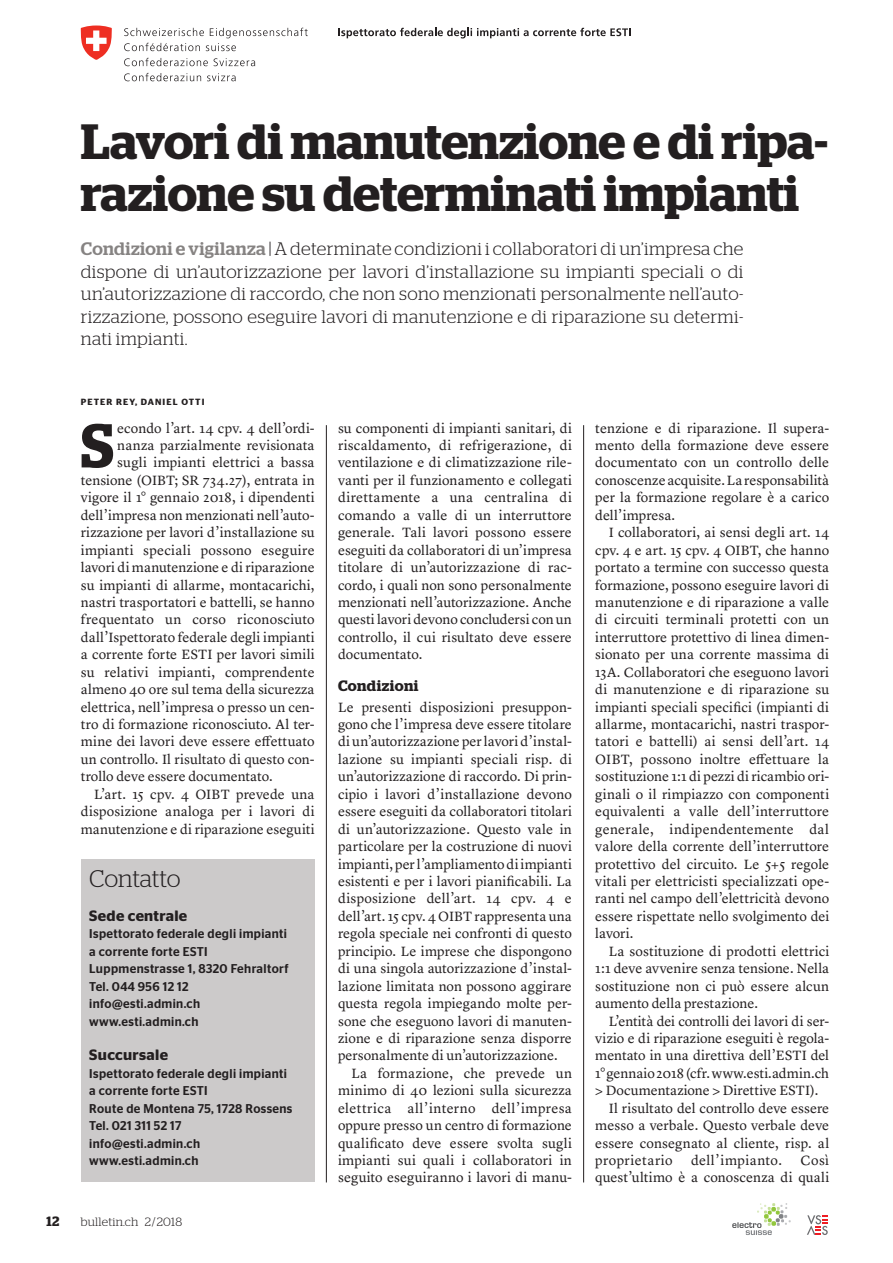
<style>
.page{position:relative;width:893px;height:1263px;background:#fff}
.page>*{position:absolute;margin:0;border:0;box-sizing:border-box;transform-origin:0 0}
.t1{font:600 61.65px "Stag";color:#231f20}
.t2{font:600 49.5px/52.5px "Stag";color:#231f20}
.t3{font:300 24px "Stag";letter-spacing:-.005em;color:#231f20}
.t4{font:300 18px/22.5px "Stag";letter-spacing:.02em;color:#231f20;text-align:justify}
.t5{font:600 15px "Stag Sans";letter-spacing:.02em;color:#231f20}
.t6{font:600 15px "Stag";letter-spacing:.025em;color:#231f20}
.t7{font:13.95px/17.4px "Lyon Text";letter-spacing:.005em;color:#231f20;text-align:justify}
.t8{font:13.95px "Lyon Text";letter-spacing:.025em;color:#231f20}
.t9{font:13.95px "Lyon Text";letter-spacing:.03em;color:#231f20}
.t10{font:600 13.5px "Stag";color:#231f20}
.t11{font:500 12.75px/17.4px "Stag Sans";letter-spacing:.03em;color:#231f20;scale:.95 1}
.t12{font:300 12px "Stag";letter-spacing:.02em;color:#231f20}
.t13{font:600 9px "Stag Sans";letter-spacing:.12em;color:#231f20}
.s1{font-weight:500;color:#868382}
</style>
<div class="page">
<svg style="left:807px;top:1215px;width:21px;height:20px"></svg>
<svg style="left:732px;top:1203px;width:59px;height:32px"></svg>
<svg style="left:338px;top:28px;width:292px;height:10px"></svg>
<svg style="left:124px;top:28px;width:184px;height:23px"></svg>
<svg style="left:124px;top:58px;width:84px;height:8px"></svg>
<svg style="left:214px;top:58px;width:41px;height:8px"></svg>
<svg style="left:124px;top:73px;width:77px;height:8px"></svg>
<svg style="left:207px;top:73px;width:29px;height:8px"></svg>
<svg style="left:80px;top:26px;width:32px;height:34px"></svg>
<hr style="left:326px;top:425px;width:1px;height:757px;background:#231f20">
<hr style="left:583px;top:425px;width:1px;height:757px;background:#231f20">
<div style="left:81px;top:859px;width:234px;height:323px;background:#cccaca"></div>
<h2 class="t2" style="left:81px;top:115px;width:749px">Lavori di manutenzione e di ripa&shy;razione su determinati impianti</h2>
<p class="t4" style="left:81px;top:237px;width:664px"><span class="s1">Condizioni e vigilanza</span> | A determinate condizioni i collaboratori di un’impresa che dispone di un’autorizzazione per lavori d’installazione su impianti speciali o di un’autorizzazione di raccordo, che non sono menzionati personalmente nell’auto&shy;rizzazione, possono eseguire lavori di manutenzione e di riparazione su determi&shy;nati impianti.</p>
<p class="t13" style="left:81px;top:396px;width:125px">PETER REY, DANIEL OTTI</p>
<h1 class="t1" style="left:81px;top:409px;width:35px">S</h1>
<p class="t7" style="left:117px;top:418px;width:199px">econdo l’art. 14 cpv. 4 dell’ordi-</p>
<p class="t7" style="left:117px;top:435px;width:199px">nanza parzialmente revisionata</p>
<p class="t7" style="left:117px;top:453px;width:199px">sugli impianti elettrici a bassa</p>
<p class="t7" style="left:81px;top:470px;width:235px">tensione (OIBT; SR 734.27), entrata in</p>
<p class="t7" style="left:81px;top:488px;width:235px">vigore il 1° gennaio 2018, i dipendenti</p>
<p class="t7" style="left:81px;top:505px;width:235px">dell’impresa non menzionati nell’auto-</p>
<p class="t7" style="left:81px;top:523px;width:235px">rizzazione per lavori d’installazione su</p>
<p class="t7" style="left:81px;top:540px;width:235px">impianti speciali possono eseguire</p>
<p class="t7" style="left:81px;top:558px;width:235px">lavori di manutenzione e di riparazione</p>
<p class="t7" style="left:81px;top:575px;width:235px">su impianti di allarme, montacarichi,</p>
<p class="t7" style="left:81px;top:592px;width:235px">nastri trasportatori e battelli, se hanno</p>
<p class="t7" style="left:81px;top:610px;width:235px">frequentato un corso riconosciuto</p>
<p class="t7" style="left:81px;top:627px;width:235px">dall’Ispettorato federale degli impianti</p>
<p class="t7" style="left:81px;top:645px;width:235px">a corrente forte ESTI per lavori simili</p>
<p class="t7" style="left:81px;top:662px;width:235px">su relativi impianti, comprendente</p>
<p class="t7" style="left:81px;top:680px;width:235px">almeno 40 ore sul tema della sicurezza</p>
<p class="t7" style="left:81px;top:697px;width:235px">elettrica, nell’impresa o presso un cen-</p>
<p class="t7" style="left:81px;top:714px;width:235px">tro di formazione riconosciuto. Al ter-</p>
<p class="t7" style="left:81px;top:732px;width:235px">mine dei lavori deve essere effettuato</p>
<p class="t7" style="left:81px;top:749px;width:235px">un controllo. Il risultato di questo con-</p>
<p class="t7" style="left:81px;top:767px;width:194px">trollo deve essere documentato.</p>
<p class="t7" style="left:94px;top:784px;width:222px">L’art. 15 cpv. 4 OIBT prevede una</p>
<p class="t7" style="left:81px;top:802px;width:235px">disposizione analoga per i lavori di</p>
<p class="t7" style="left:81px;top:819px;width:235px">manutenzione e di riparazione eseguiti</p>
<h3 class="t3" style="left:89px;top:865px;width:93px">Contatto</h3>
<p class="t5" style="left:89px;top:907px;width:99px">Sede centrale</p>
<p class="t11" style="left:89px;top:925px;width:211px">Ispettorato federale degli impianti a corrente forte ESTI<br>Luppmenstrasse 1, 8320 Fehraltorf<br>Tel. 044 956 12 12 info@esti.admin.ch www.esti.admin.ch</p>
<p class="t5" style="left:89px;top:1046px;width:80px">Succursale</p>
<p class="t11" style="left:89px;top:1065px;width:215px">Ispettorato federale degli impianti a corrente forte ESTI<br>Route de Montena 75, 1728 Rossens<br>Tel. 021 311 52 17 info@esti.admin.ch www.esti.admin.ch</p>
<p class="t10" style="left:47px;top:1213px;width:14px">12</p>
<p class="t12" style="left:81px;top:1215px;width:103px">bulletin.ch 2/2018</p>
<p class="t7" style="left:338px;top:418px;width:235px">su componenti di impianti sanitari, di riscaldamento, di refrigerazione, di ventilazione e di climatizzazione rile&shy;vanti per il funzionamento e collegati direttamente a una centralina di comando a valle di un interruttore generale. Tali lavori possono essere eseguiti da collaboratori di un’impresa titolare di un’autorizzazione di rac&shy;cordo, i quali non sono personalmente menzionati nell’autorizzazione. Anche questi lavori devono concludersi con un controllo, il cui risultato deve essere documentato.</p>
<p class="t6" style="left:338px;top:677px;width:82px">Condizioni</p>
<p class="t7" style="left:338px;top:697px;width:235px">Le presenti disposizioni presuppon&shy;gono che l’impresa deve essere titolare di un’autorizzazione per lavori d’instal&shy;lazione su impianti speciali risp. di un’autorizzazione di raccordo. Di prin&shy;cipio i lavori d’installazione devono essere eseguiti da collaboratori titolari di un’autorizzazione. Questo vale in particolare per la costruzione di nuovi impianti, per l’ampliamento di impianti esistenti e per i lavori pianificabili. La disposizione dell’art. 14 cpv. 4 e dell’art. 15 cpv. 4 OIBT rappresenta una regola speciale nei confronti di questo principio. Le imprese che dispongono di una singola autorizzazione d’instal&shy;lazione limitata non possono aggirare questa regola impiegando molte per&shy;sone che eseguono lavori di manuten&shy;zione e di riparazione senza disporre personalmente di un’autorizzazione.</p>
<p class="t7" style="left:338px;top:1063px;width:235px;text-indent:14px">La formazione, che prevede un minimo di 40 lezioni sulla sicurezza elettrica all’interno dell’impresa oppure presso un centro di formazione qualificato deve essere svolta sugli impianti sui quali i collaboratori in seguito eseguiranno i lavori di manu-</p>
<p class="t7" style="left:595px;top:418px;width:235px">tenzione e di riparazione. Il supera&shy;mento della formazione deve essere documentato con un controllo delle conoscenze acquisite. La responsabilità per la formazione regolare è a carico dell’impresa.</p>
<p class="t7" style="left:595px;top:523px;width:235px;text-indent:14px">I collaboratori, ai sensi degli art. 14 cpv. 4 e art. 15 cpv. 4 OIBT, che hanno portato a termine con successo questa formazione, possono eseguire lavori di manutenzione e di riparazione a valle di circuiti terminali protetti con un interruttore protettivo di linea dimen&shy;sionato per una corrente massima di 13A. Collaboratori che eseguono lavori di manutenzione e di riparazione su impianti speciali specifici (impianti di allarme, montacarichi, nastri traspor&shy;tatori e battelli) ai sensi dell’art. 14<br>OIBT, possono inoltre effettuare la sostituzione 1:1 di pezzi di ricambio ori&shy;ginali o il rimpiazzo con componenti equivalenti a valle dell’interruttore generale, indipendentemente dal valore della corrente dell’interruttore protettivo del circuito. Le 5+5 regole vitali per elettricisti specializzati ope&shy;ranti nel campo dell’elettricità devono essere rispettate nello svolgimento dei lavori.</p>
<p class="t7" style="left:595px;top:941px;width:235px;text-indent:14px">La sostituzione di prodotti elettrici 1:1 deve avvenire senza tensione. Nella sostituzione non ci può essere alcun aumento della prestazione.</p>
<p class="t7" style="left:609px;top:1011px;width:222px">L’entità dei controlli dei lavori di ser-</p>
<p class="t7" style="left:595px;top:1028px;width:235px">vizio e di riparazione eseguiti è regola-</p>
<p class="t7" style="left:595px;top:1046px;width:235px">mentato in una direttiva dell’ESTI del</p>
<p class="t7" style="left:595px;top:1063px;width:235px">1° gennaio 2018 (cfr. www.esti.admin.ch</p>
<p class="t7" style="left:595px;top:1081px;width:225px">&gt; Documentazione &gt; Direttive ESTI).</p>
<p class="t7" style="left:609px;top:1098px;width:222px">Il risultato del controllo deve essere</p>
<p class="t7" style="left:595px;top:1116px;width:235px">messo a verbale. Questo verbale deve</p>
<p class="t7" style="left:595px;top:1133px;width:235px">essere consegnato al cliente, risp. al</p>
<p class="t9" style="left:595px;top:1150px;width:79px">proprietario</p>
<p class="t8" style="left:691px;top:1150px;width:93px">dell’impianto.</p>
<p class="t7" style="left:595px;top:1150px;width:235px;text-align:right">Così<br>quest’ultimo è a conoscenza di quali</p>
</div>
